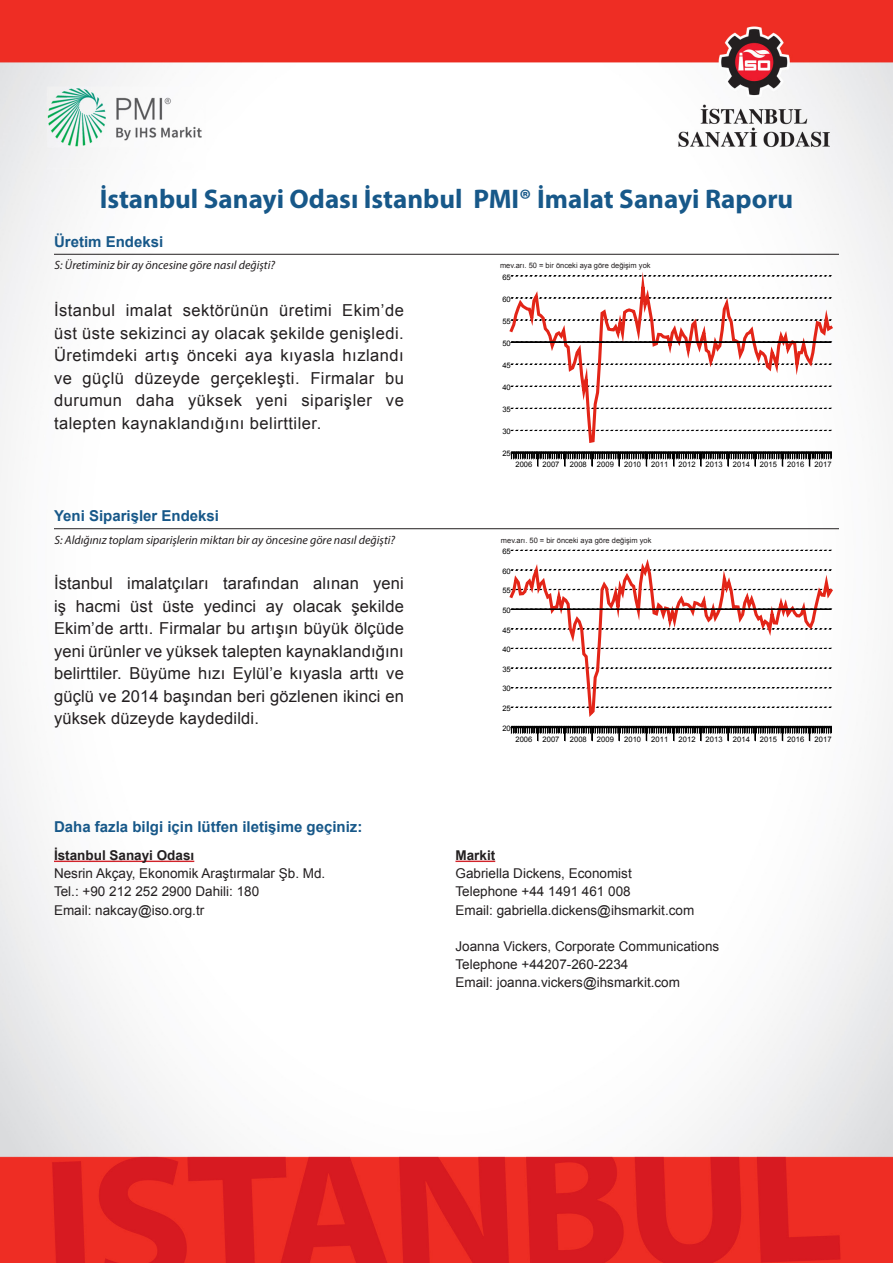
<style>
.page{position:relative;width:893px;height:1263px;background:#fff}
.page>*{position:absolute;margin:0;border:0;box-sizing:border-box;transform-origin:0 0}
.t1{font:700 27px "Myriad Pro";color:#175889}
.P2_body_text{font:16.5px/22.5px "Arial";letter-spacing:.02em;color:#231f20;text-align:justify}
.P1_Subheader{font:700 15px "Arial";color:#175889}
.contact{font:13.5px "Arial";color:#231f20}
.contact-2{font:700 13.5px "Arial";color:#231f20}
.P2_question{font:italic 12px "Myriad Pro";color:#231f20}
.t2{font:7.65px "Arial";letter-spacing:.005em;color:#000}
.graph_label{font:7.5px "Arial";color:#231f20}
</style>
<div class="page">
<img style="left:0;top:0;width:893px;height:1263px">
<svg style="left:511px;top:452px;width:321px;height:14px"></svg>
<svg style="left:507px;top:257px;width:328px;height:188px"></svg>
<div style="left:511px;top:342px;width:320px;height:1px;border:1px solid #000"></div>
<hr style="left:54px;top:254px;width:785px;height:1px;background:#231f20">
<div style="left:511px;top:726px;width:320px;height:2px;border:1px solid #000"></div>
<svg style="left:511px;top:727px;width:321px;height:14px"></svg>
<svg style="left:511px;top:550px;width:320px;height:1px"></svg>
<svg style="left:507px;top:553px;width:328px;height:167px"></svg>
<div style="left:511px;top:609px;width:320px;height:1px;border:1px solid #000"></div>
<hr style="left:54px;top:528px;width:785px;height:1px;background:#231f20">
<hr style="left:54px;top:861px;width:140px;height:1px;background:#d1232a">
<hr style="left:455px;top:861px;width:40px;height:1px;background:#d1232a">
<h1 class="t1" style="left:100px;top:182px;width:695px">İstanbul Sanayi Odası İstanbul PMI® İmalat Sanayi Raporu</h1>
<p class="P1_Subheader" style="left:54px;top:232px;width:111px">Üretim Endeksi</p>
<p class="P2_question" style="left:55px;top:258px;width:222px">S: Üretiminiz bir ay öncesine göre nasıl değişti?</p>
<p class="P2_body_text" style="left:54px;top:299px;width:351px">İstanbul imalat sektörünün üretimi Ekim’de üst üste sekizinci ay olacak şekilde genişledi.<br>Üretimdeki artış önceki aya kıyasla hızlandı ve güçlü düzeyde gerçekleşti. Firmalar bu durumun daha yüksek yeni siparişler ve talepten kaynaklandığını belirttiler.</p>
<p class="P1_Subheader" style="left:54px;top:506px;width:167px">Yeni Siparişler Endeksi</p>
<p class="P2_question" style="left:55px;top:532px;width:342px">S: Aldığınız toplam siparişlerin miktarı bir ay öncesine göre nasıl değişti?</p>
<p class="P2_body_text" style="left:54px;top:572px;width:351px">İstanbul imalatçıları tarafından alınan yeni iş hacmi üst üste yedinci ay olacak şekilde Ekim’de arttı. Firmalar bu artışın büyük ölçüde yeni ürünler ve yüksek talepten kaynaklandığını belirttiler. Büyüme hızı Eylül’e kıyasla arttı ve güçlü ve 2014 başından beri gözlenen ikinci en yüksek düzeyde kaydedildi.</p>
<p class="P1_Subheader" style="left:54px;top:817px;width:310px">Daha fazla bilgi için lütfen iletişime geçiniz:</p>
<p class="contact-2" style="left:54px;top:846px;width:142px">İstanbul Sanayi Odası</p>
<p class="contact" style="left:54px;top:864px;width:273px">Nesrin Akçay, Ekonomik Araştırmalar Şb. Md.</p>
<p class="contact" style="left:54px;top:883px;width:207px">Tel.: +90 212 252 2900 Dahili: 180</p>
<p class="contact" style="left:54px;top:901px;width:152px">Email: nakcay@iso.org.tr</p>
<p class="graph_label" style="left:500px;top:260px;width:152px">mev.arı. 50 = bir önceki aya göre değişim yok</p>
<p class="t2" style="left:502px;top:272px;width:10px">65</p>
<p class="t2" style="left:502px;top:294px;width:10px">60</p>
<p class="t2" style="left:502px;top:316px;width:10px">55</p>
<p class="t2" style="left:502px;top:338px;width:10px">50</p>
<p class="t2" style="left:502px;top:360px;width:10px">45</p>
<p class="t2" style="left:502px;top:382px;width:10px">40</p>
<p class="t2" style="left:502px;top:404px;width:10px">35</p>
<p class="t2" style="left:502px;top:426px;width:10px">30</p>
<p class="t2" style="left:502px;top:448px;width:10px">25</p>
<p class="t2" style="left:515px;top:459px;width:19px">2006</p>
<p class="t2" style="left:542px;top:459px;width:19px">2007</p>
<p class="t2" style="left:570px;top:459px;width:19px">2008</p>
<p class="t2" style="left:597px;top:459px;width:19px">2009</p>
<p class="t2" style="left:624px;top:459px;width:19px">2010</p>
<p class="t2" style="left:651px;top:459px;width:19px">2011</p>
<p class="t2" style="left:678px;top:459px;width:19px">2012</p>
<p class="t2" style="left:706px;top:459px;width:19px">2013</p>
<p class="t2" style="left:733px;top:459px;width:19px">2014</p>
<p class="t2" style="left:760px;top:459px;width:19px">2015</p>
<p class="t2" style="left:787px;top:459px;width:19px">2016</p>
<p class="t2" style="left:814px;top:459px;width:19px">2017</p>
<p class="graph_label" style="left:501px;top:536px;width:152px">mev.arı. 50 = bir önceki aya göre değişim yok</p>
<p class="t2" style="left:502px;top:546px;width:10px">65</p>
<p class="t2" style="left:502px;top:566px;width:10px">60</p>
<p class="t2" style="left:502px;top:585px;width:10px">55</p>
<p class="t2" style="left:502px;top:605px;width:10px">50</p>
<p class="t2" style="left:502px;top:625px;width:10px">45</p>
<p class="t2" style="left:502px;top:644px;width:10px">40</p>
<p class="t2" style="left:502px;top:664px;width:10px">35</p>
<p class="t2" style="left:502px;top:684px;width:10px">30</p>
<p class="t2" style="left:502px;top:703px;width:10px">25</p>
<p class="t2" style="left:502px;top:723px;width:10px">20</p>
<p class="t2" style="left:515px;top:734px;width:19px">2006</p>
<p class="t2" style="left:542px;top:734px;width:19px">2007</p>
<p class="t2" style="left:570px;top:734px;width:19px">2008</p>
<p class="t2" style="left:597px;top:734px;width:19px">2009</p>
<p class="t2" style="left:624px;top:734px;width:19px">2010</p>
<p class="t2" style="left:651px;top:734px;width:19px">2011</p>
<p class="t2" style="left:678px;top:734px;width:19px">2012</p>
<p class="t2" style="left:706px;top:734px;width:19px">2013</p>
<p class="t2" style="left:733px;top:734px;width:19px">2014</p>
<p class="t2" style="left:760px;top:734px;width:19px">2015</p>
<p class="t2" style="left:787px;top:734px;width:19px">2016</p>
<p class="t2" style="left:814px;top:734px;width:19px">2017</p>
<p class="contact-2" style="left:455px;top:846px;width:41px">Markit</p>
<p class="contact" style="left:455px;top:864px;width:178px">Gabriella Dickens, Economist</p>
<p class="contact" style="left:455px;top:883px;width:177px">Telephone +44 1491 461 008</p>
<p class="contact" style="left:455px;top:901px;width:240px">Email: gabriella.dickens@ihsmarkit.com</p>
<p class="contact" style="left:455px;top:937px;width:265px">Joanna Vickers, Corporate Communications</p>
<p class="contact" style="left:455px;top:955px;width:174px">Telephone +44207-260-2234</p>
<p class="contact" style="left:455px;top:974px;width:226px">Email: joanna.vickers@ihsmarkit.com</p>
</div>
